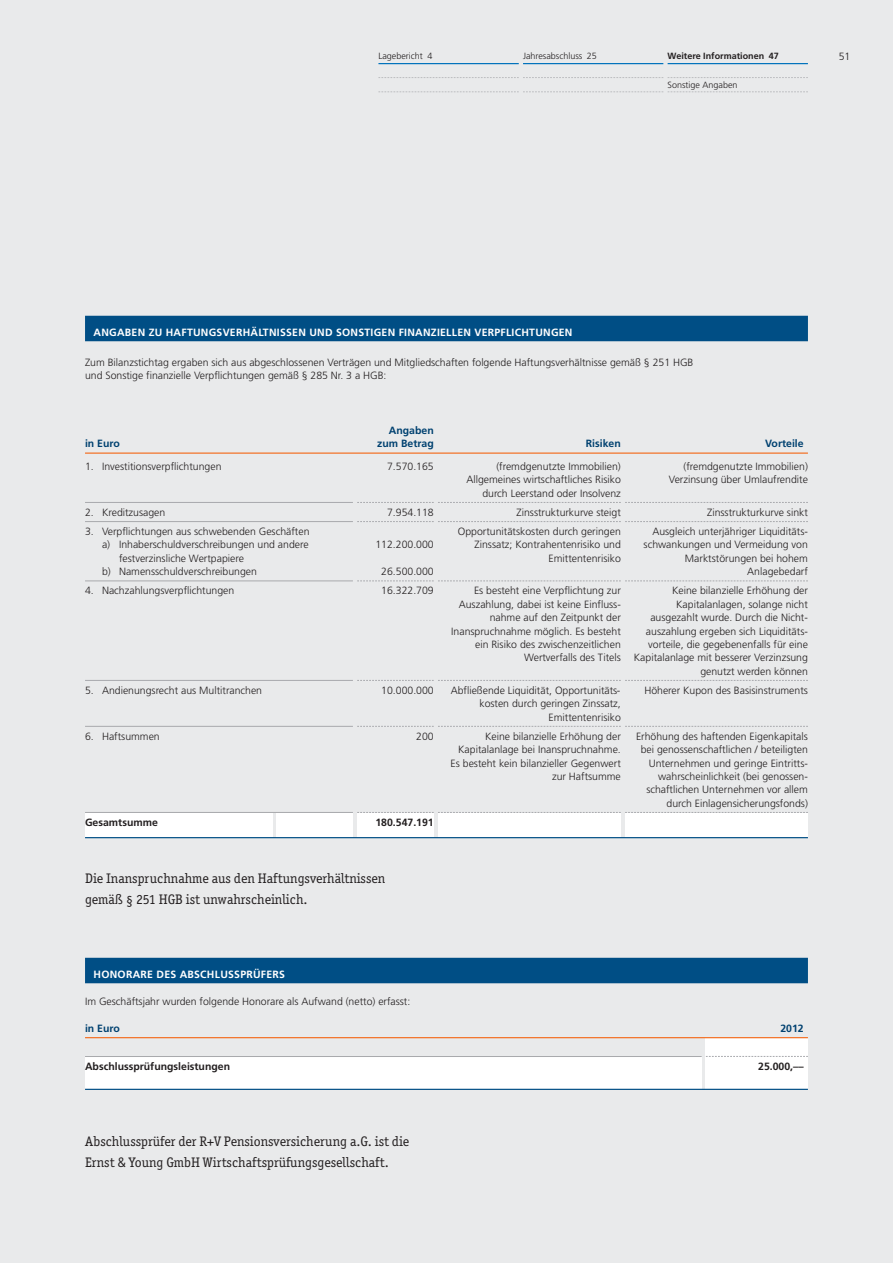
<style>
.page{position:relative;width:893px;height:1263px;background:#e9eaeb}
.page>*{position:absolute;margin:0;border:0;box-sizing:border-box;transform-origin:0 0}
.t1{font:13.8px/21px "Officina Ser ITC";color:#231f20}
.t2{font:300 10.5px/13.4px "Frutiger LT";color:#231f20;text-align:right}
.t3{font:700 10.5px "Frutiger LT";letter-spacing:.025em;color:#fff}
.t4{font:700 10.5px "Frutiger LT";color:#231f20}
.t5{font:700 10.5px "Frutiger LT";color:#004170}
.t6{font:300 9px "Frutiger LT";color:#231f20}
.t7{font:700 9px "Frutiger LT";color:#231f20}
</style>
<div class="page">
<hr style="left:378px;top:63px;width:141px;height:1px;background:#0072bc">
<hr style="left:523px;top:63px;width:140px;height:1px;background:#0072bc">
<hr style="left:668px;top:63px;width:140px;height:1px;background:#0072bc">
<svg style="left:378px;top:77px;width:430px;height:1px"></svg>
<svg style="left:379px;top:92px;width:429px;height:1px"></svg>
<div style="left:706px;top:1038px;width:102px;height:51px;background:#fff"></div>
<div style="left:85px;top:1057px;width:617px;height:32px;background:#fff"></div>
<div style="left:85px;top:958px;width:723px;height:25px;background:#004e85"></div>
<hr style="left:85px;top:1037px;width:723px;height:1px;background:#f36e21">
<hr style="left:85px;top:1056px;width:617px;height:1px;background:#a8a9ad">
<hr style="left:85px;top:1089px;width:723px;height:1px;background:#004e85">
<svg style="left:706px;top:1056px;width:102px;height:1px"></svg>
<div style="left:85px;top:812px;width:187px;height:25px;background:#fff"></div>
<div style="left:276px;top:812px;width:77px;height:25px;background:#fff"></div>
<div style="left:357px;top:812px;width:77px;height:25px;background:#fff"></div>
<div style="left:438px;top:812px;width:183px;height:25px;background:#fff"></div>
<div style="left:625px;top:812px;width:183px;height:25px;background:#fff"></div>
<hr style="left:85px;top:837px;width:723px;height:1px;background:#004e85">
<hr style="left:85px;top:502px;width:268px;height:1px;background:#a8a9ad">
<hr style="left:85px;top:521px;width:268px;height:1px;background:#a8a9ad">
<hr style="left:85px;top:581px;width:268px;height:1px;background:#a8a9ad">
<hr style="left:85px;top:680px;width:268px;height:1px;background:#a8a9ad">
<hr style="left:85px;top:726px;width:268px;height:1px;background:#a8a9ad">
<hr style="left:85px;top:812px;width:268px;height:1px;background:#a8a9ad">
<svg style="left:357px;top:502px;width:451px;height:1px"></svg>
<svg style="left:357px;top:521px;width:451px;height:1px"></svg>
<svg style="left:357px;top:581px;width:451px;height:1px"></svg>
<svg style="left:357px;top:680px;width:451px;height:1px"></svg>
<svg style="left:357px;top:726px;width:451px;height:1px"></svg>
<svg style="left:357px;top:812px;width:451px;height:1px"></svg>
<div style="left:85px;top:316px;width:723px;height:25px;background:#004e85"></div>
<hr style="left:85px;top:452px;width:723px;height:2px;background:#f36e21">
<p class="t6" style="left:378px;top:53px;width:55px">Lagebericht 4</p>
<p class="t6" style="left:523px;top:53px;width:75px">Jahresabschluss 25</p>
<p class="t7" style="left:668px;top:53px;width:113px">Weitere Informationen 47</p>
<p class="t6" style="left:668px;top:81px;width:71px">Sonstige Angaben</p>
<p class="t2" style="left:839px;top:51px;width:13px">51</p>
<p class="t3" style="left:94px;top:328px;width:480px">ANGABEN ZU HAFTUNGSVERHÄLTNISSEN UND SONSTIGEN FINANZIELLEN VERPFLICHTUNGEN</p>
<p class="t2" style="left:85px;top:356px;width:610px;text-align:left">Zum Bilanzstichtag ergaben sich aus abgeschlossenen Verträgen und Mitgliedschaften folgende Haftungsverhältnisse gemäß § 251 HGB und Sonstige finanzielle Verpflichtungen gemäß § 285 Nr. 3 a HGB:</p>
<p class="t5" style="left:389px;top:426px;width:46px">Angaben</p>
<p class="t5" style="left:85px;top:439px;width:36px">in Euro</p>
<p class="t5" style="left:377px;top:439px;width:58px">zum Betrag</p>
<p class="t5" style="left:586px;top:439px;width:36px">Risiken</p>
<p class="t5" style="left:765px;top:439px;width:40px">Vorteile</p>
<p class="t2" style="left:85px;top:460px;width:138px">1. Investitionsverpflichtungen</p>
<p class="t2" style="left:85px;top:506px;width:82px">2. Kreditzusagen</p>
<p class="t2" style="left:85px;top:526px;width:226px">3. Verpflichtungen aus schwebenden Geschäften</p>
<p class="t2" style="left:102px;top:539px;width:208px">a) Inhaberschuldverschreibungen und andere</p>
<p class="t2" style="left:119px;top:552px;width:126px">festverzinsliche Wertpapiere</p>
<p class="t2" style="left:102px;top:566px;width:156px">b) Namensschuldverschreibungen</p>
<p class="t2" style="left:85px;top:585px;width:151px">4. Nachzahlungsverpflichtungen</p>
<p class="t2" style="left:85px;top:684px;width:179px">5. Andienungsrecht aus Multitranchen</p>
<p class="t2" style="left:85px;top:730px;width:76px">6. Haftsummen</p>
<p class="t2" style="left:387px;top:460px;width:48px">7.570.165</p>
<p class="t2" style="left:387px;top:506px;width:48px">7.954.118</p>
<p class="t2" style="left:375px;top:539px;width:60px">112.200.000</p>
<p class="t2" style="left:381px;top:563px;width:54px;line-height:19.2px;text-align:left">26.500.000<br>16.322.709</p>
<p class="t2" style="left:381px;top:684px;width:54px">10.000.000</p>
<p class="t2" style="left:416px;top:730px;width:19px">200</p>
<p class="t2" style="left:466px;top:460px;width:156px">(fremdgenutzte Immobilien)<br>Allgemeines wirtschaftliches Risiko durch Leerstand oder Insolvenz</p>
<p class="t2" style="left:458px;top:503px;width:164px;line-height:19.2px">Zinsstrukturkurve steigt<br>Opportunitätskosten durch geringen</p>
<p class="t2" style="left:475px;top:539px;width:148px">Zinssatz; Kontrahentenrisiko und<br>Emittentenrisiko</p>
<p class="t2" style="left:451px;top:585px;width:171px">Es besteht eine Verpflichtung zur Auszahlung, dabei ist keine Einfluss&shy;nahme auf den Zeitpunkt der Inanspruchnahme möglich. Es besteht ein Risiko des zwischenzeitlichen Wertverfalls des Titels</p>
<p class="t2" style="left:451px;top:684px;width:172px">Abfließende Liquidität, Opportunitäts&shy;kosten durch geringen Zinssatz,<br>Emittentenrisiko</p>
<p class="t2" style="left:451px;top:730px;width:172px">Keine bilanzielle Erhöhung der<br>Kapitalanlage bei Inanspruchnahme.<br>Es besteht kein bilanzieller Gegenwert zur Haftsumme</p>
<p class="t2" style="left:669px;top:460px;width:141px">(fremdgenutzte Immobilien)<br>Verzinsung über Umlaufrendite</p>
<p class="t2" style="left:652px;top:503px;width:157px;line-height:19.2px">Zinsstrukturkurve sinkt<br>Ausgleich unterjähriger Liquiditäts-</p>
<p class="t2" style="left:644px;top:539px;width:166px">schwankungen und Vermeidung von<br>Marktstörungen bei hohem<br>Anlagebedarf</p>
<p class="t2" style="left:634px;top:585px;width:176px">Keine bilanzielle Erhöhung der Kapitalanlagen, solange nicht ausgezahlt wurde. Durch die Nicht&shy;auszahlung ergeben sich Liquiditäts&shy;vorteile, die gegebenenfalls für eine Kapitalanlage mit besserer Verzinzsung genutzt werden können</p>
<p class="t2" style="left:644px;top:684px;width:165px">Höherer Kupon des Basisinstruments</p>
<p class="t2" style="left:636px;top:730px;width:173px">Erhöhung des haftenden Eigenkapitals bei genossenschaftlichen / beteiligten Unternehmen und geringe Eintritts&shy;wahrscheinlichkeit (bei genossen&shy;schaftlichen Unternehmen vor allem durch Einlagensicherungsfonds)</p>
<p class="t4" style="left:85px;top:818px;width:74px">Gesamtsumme</p>
<p class="t4" style="left:375px;top:818px;width:60px">180.547.191</p>
<h1 class="t1" style="left:85px;top:868px;width:302px">Die Inanspruchnahme aus den Haftungsverhältnissen gemäß § 251 HGB ist unwahrscheinlich.</h1>
<p class="t3" style="left:94px;top:970px;width:193px">HONORARE DES ABSCHLUSSPRÜFERS</p>
<p class="t2" style="left:85px;top:995px;width:327px">Im Geschäftsjahr wurden folgende Honorare als Aufwand (netto) erfasst:</p>
<p class="t5" style="left:85px;top:1024px;width:36px">in Euro</p>
<p class="t5" style="left:780px;top:1024px;width:25px">2012</p>
<p class="t4" style="left:85px;top:1062px;width:147px">Abschlussprüfungsleistungen</p>
<p class="t4" style="left:758px;top:1062px;width:47px">25.000,––</p>
<h1 class="t1" style="left:85px;top:1131px;width:326px">Abschlussprüfer der R+V Pensionsversicherung a.G. ist die<br>Ernst &amp; Young GmbH Wirtschaftsprüfungsgesellschaft.</h1>
</div>
